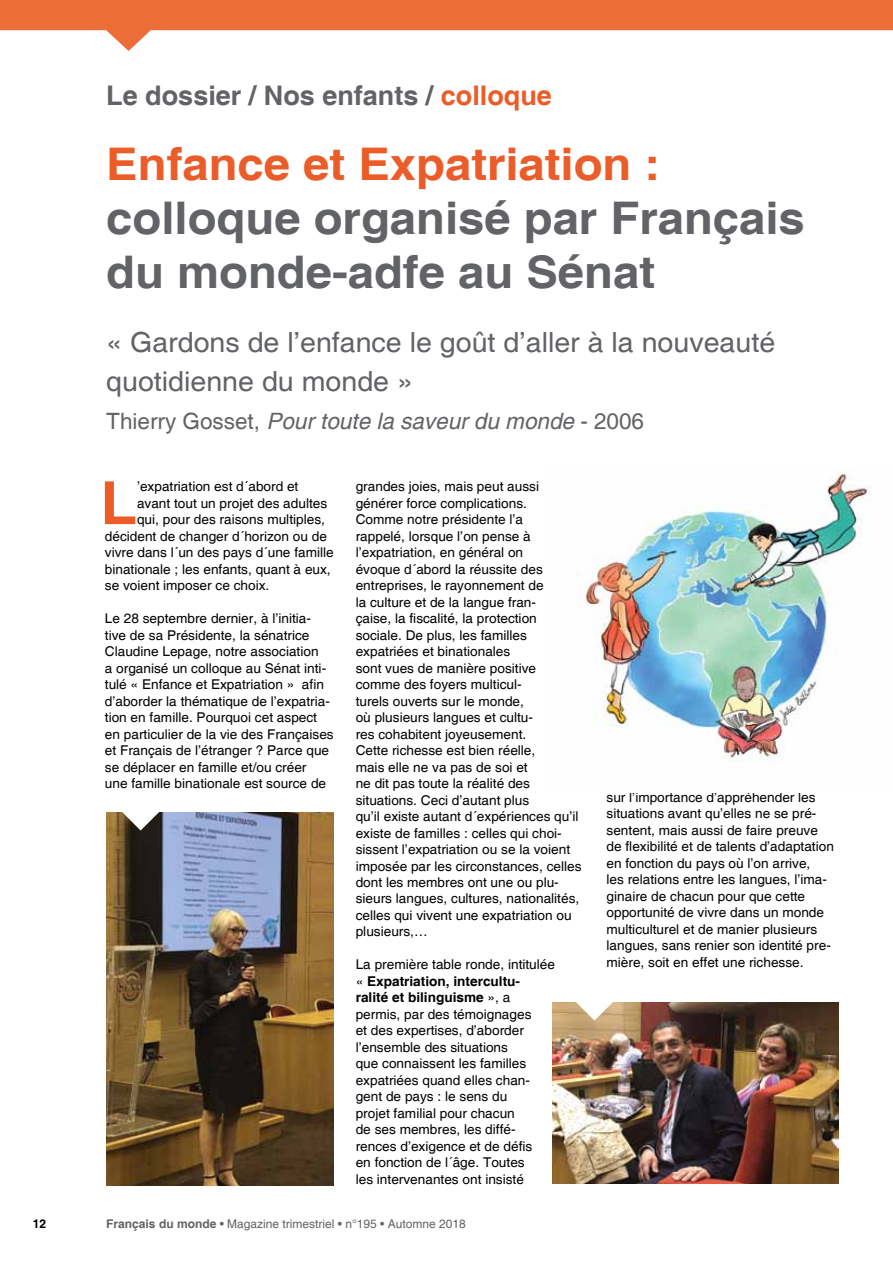
<style>
.page{position:relative;width:893px;height:1263px;background:#fff}
.page>*{position:absolute;margin:0;border:0;box-sizing:border-box;transform-origin:0 0}
.t1{font:700 59.55px "Helvetica";color:#eb5c28}
.t2{font:700 45px/54px "Helvetica";color:#616366;scale:1.05 1}
.t3{font:700 45px "Helvetica";color:#eb5c28;scale:1.05 1}
.t4{font:27.75px/38.2px "Helvetica";color:#616366}
.t5{font:700 27px "Helvetica";color:#616366}
.t6{font:italic 22.5px "Helvetica";color:#616366}
.t7{font:13.5px/16.5px "Helvetica";color:#000}
.t8{font:12px "Helvetica";color:#616366}
.t9{font:700 12px "Helvetica";color:#000}
.s1{color:#eb5c28}
.s2{font-style:normal}
.s3{font-weight:700}
</style>
<div class="page">
<svg style="left:0;top:0;width:893px;height:51px;fill:#ed6d38"></svg>
<img style="left:585px;top:470px;width:286px;height:292px">
<img style="left:106px;top:812px;width:227px;height:374px">
<img style="left:553px;top:1002px;width:285px;height:181px">
<svg style="left:122px;top:812px;width:37px;height:18px"></svg>
<svg style="left:576px;top:1002px;width:37px;height:18px"></svg>
<h3 class="t5" style="left:106px;top:79px;width:447px">Le dossier / Nos enfants / <span class="s1">colloque</span></h3>
<h2 class="t3" style="left:106px;top:137px;width:529px">Enfance et Expatriation :</h2>
<h2 class="t2" style="left:106px;top:193px;width:667px">colloque organisé par Français du monde-adfe au Sénat</h2>
<h3 class="t4" style="left:106px;top:324px;width:670px">« Gardons de l’enfance le goût d’aller à la nouveauté quotidienne du monde »</h3>
<h3 class="t6" style="left:106px;top:408px;width:539px"><span class="s2">Thierry Gosset,</span> Pour toute la saveur du monde <span class="s2">- 2006</span></h3>
<h1 class="t1" style="left:100px;top:467px;width:38px">L</h1>
<p class="t7" style="left:137px;top:479px;width:163px">’expatriation est d´abord et</p>
<p class="t7" style="left:137px;top:495px;width:192px">avant tout un projet des adultes</p>
<p class="t7" style="left:137px;top:512px;width:189px">qui, pour des raisons multiples,</p>
<p class="t7" style="left:105px;top:528px;width:224px">décident de changer d´horizon ou de</p>
<p class="t7" style="left:105px;top:545px;width:230px">vivre dans l´un des pays d´une famille</p>
<p class="t7" style="left:105px;top:561px;width:227px">binationale ; les enfants, quant à eux,</p>
<p class="t7" style="left:105px;top:577px;width:166px">se voient imposer ce choix.</p>
<p class="t7" style="left:105px;top:610px;width:230px">Le 28 septembre dernier, à l’initia&shy;tive de sa Présidente, la sénatrice Claudine Lepage, notre association<br>a organisé un colloque au Sénat inti&shy;tulé « Enfance et Expatriation » afin d’aborder la thématique de l’expatria&shy;tion en famille. Pourquoi cet aspect en particulier de la vie des Françaises et Français de l’étranger ? Parce que se déplacer en famille et/ou créer<br>une famille binationale est source de</p>
<p class="t7" style="left:356px;top:478px;width:227px">grandes joies, mais peut aussi générer force complications.<br>Comme notre présidente l’a<br>rappelé, lorsque l’on pense à l’expatriation, en général on<br>évoque d´abord la réussite des entreprises, le rayonnement de<br>la culture et de la langue fran-<br>çaise, la fiscalité, la protection sociale. De plus, les familles expatriées et binationales<br>sont vues de manière positive comme des foyers multicul-<br>turels ouverts sur le monde,<br>où plusieurs langues et cultu-<br>res cohabitent joyeusement.<br>Cette richesse est bien réelle,<br>mais elle ne va pas de soi et<br>ne dit pas toute la réalité des situations. Ceci d’autant plus<br>qu’il existe autant d´expériences qu’il existe de familles : celles qui choi&shy;sissent l’expatriation ou se la voient imposée par les circonstances, celles dont les membres ont une ou plu&shy;sieurs langues, cultures, nationalités, celles qui vivent une expatriation ou plusieurs,…</p>
<p class="t7" style="left:356px;top:957px;width:201px">La première table ronde, intitulée « <span class="s3">Expatriation, intercultu&shy;ralité et bilinguisme</span> », a permis, par des témoignages<br>et des expertises, d’aborder l’ensemble des situations<br>que connaissent les familles expatriées quand elles chan&shy;gent de pays : le sens du<br>projet familial pour chacun<br>de ses membres, les diffé&shy;rences d’exigence et de défis<br>en fonction de l´âge. Toutes<br>les intervenantes ont insisté</p>
<p class="t9" style="left:33px;top:1217px;width:15px">12</p>
<p class="t8" style="left:106px;top:1217px;width:361px"><span class="s3">Français du monde</span> • Magazine trimestriel • n°195 • Automne 2018</p>
<p class="t7" style="left:607px;top:789px;width:229px">sur l’importance d’appréhender les situations avant qu’elles ne se pré&shy;sentent, mais aussi de faire preuve de flexibilité et de talents d’adaptation en fonction du pays où l’on arrive,<br>les relations entre les langues, l’ima&shy;ginaire de chacun pour que cette opportunité de vivre dans un monde multiculturel et de manier plusieurs langues, sans renier son identité pre&shy;mière, soit en effet une richesse.</p>
</div>
